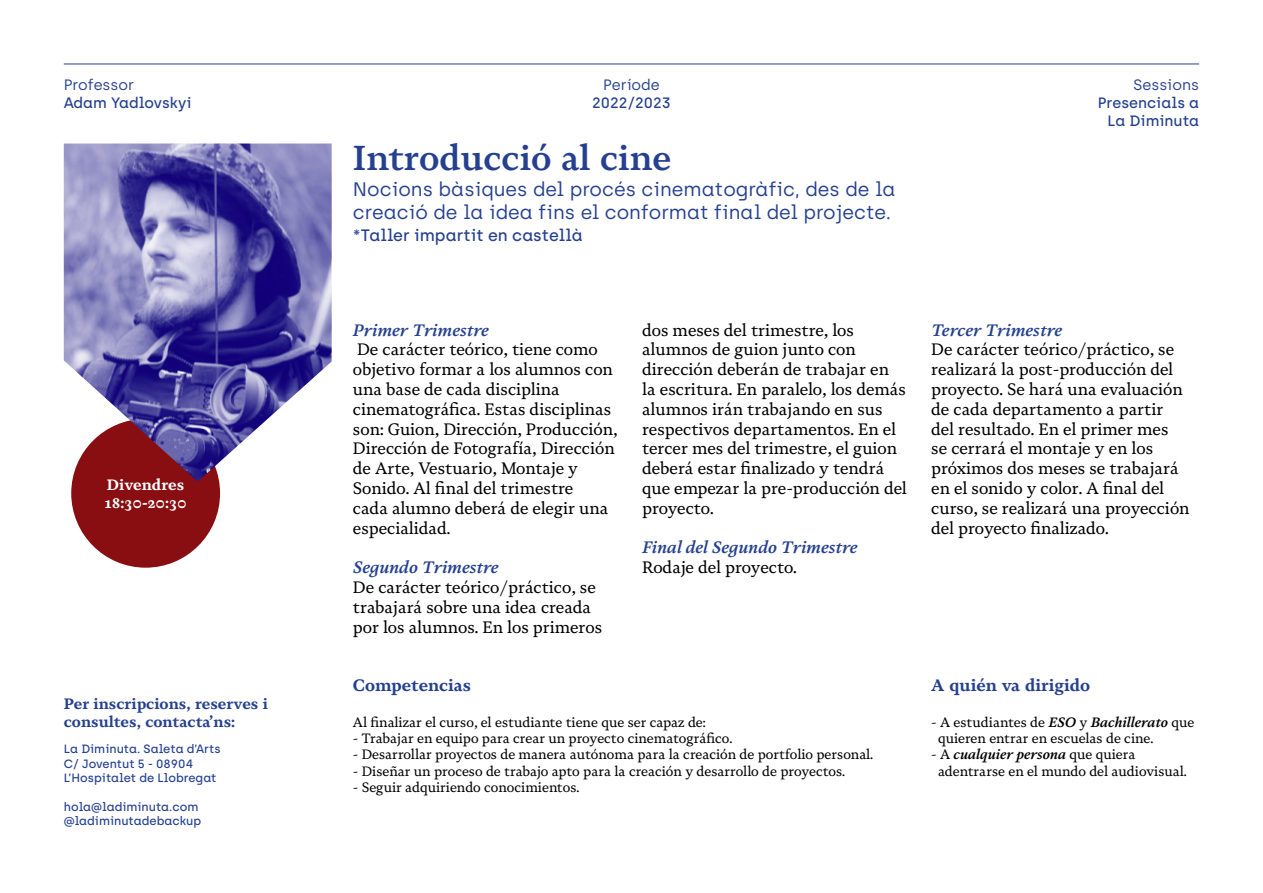
<style>
.page{position:relative;width:1263px;height:893px;background:#fff}
.page>*{position:absolute;margin:0;border:0;box-sizing:border-box;transform-origin:0 0}
.t1{font:600 34.5px "Novela";color:#25408f}
.t2{font:19.5px/22.5px "Archia";color:#25408f}
.t3{font:16.5px/19.8px "Novela";color:#000}
.t4{font:italic 600 16.5px "Novela";color:#25408f}
.t5{font:700 16.5px "Novela";color:#25408f}
.t6{font:500 16.5px "Archia";color:#25408f}
.t7{font:700 15px/18px "Novela";color:#25408f}
.t8{font:500 15px/18px "Archia";color:#25408f;text-align:right}
.t9{font:15px "Archia";color:#25408f}
.t10{font:700 15px/18px "Novela";color:#fff}
.t11{font:13.5px/16.2px "Novela";color:#000}
.t12{font:500 12px/14.4px "Archia";color:#25408f}
.s1{font-weight:600;font-style:italic}
</style>
<div class="page">
<div style="left:71px;top:419px;width:149px;height:149px;background:#890e11;border-radius:50%"></div>
<img style="left:64px;top:144px;width:268px;height:338px">
<hr style="left:64px;top:64px;width:1135px;height:1px;background:#25408f">
<p class="t9" style="left:64px;top:76px;width:72px">Professor</p>
<p class="t8" style="left:64px;top:94px;width:129px">Adam Yadlovskyi</p>
<p class="t10" style="left:105px;top:476px;width:84px">Divendres<br>18:30-20:30</p>
<p class="t7" style="left:64px;top:694px;width:206px">Per inscripcions, reserves i consultes, contacta’ns:</p>
<p class="t12" style="left:64px;top:742px;width:158px">La Diminuta. Saleta d’Arts<br>C/ Joventut 5 - 08904<br>L’Hospitalet de Llobregat</p>
<p class="t12" style="left:64px;top:799px;width:139px">hola@ladiminuta.com @ladiminutadebackup</p>
<p class="t9" style="left:603px;top:76px;width:58px">Període</p>
<p class="t8" style="left:592px;top:94px;width:80px">2022/2023</p>
<h1 class="t1" style="left:353px;top:136px;width:320px">Introducció al cine</h1>
<p class="t2" style="left:353px;top:178px;width:544px">Nocions bàsiques del procés cinematogràfic, des de la creació de la idea fins el conformat final del projecte.</p>
<p class="t6" style="left:353px;top:225px;width:231px">*Taller impartit en castellà</p>
<p class="t9" style="left:1134px;top:76px;width:67px">Sessions</p>
<p class="t8" style="left:1098px;top:94px;width:103px">Presencials a<br>La Diminuta</p>
<p class="t4" style="left:353px;top:319px;width:138px">Primer Trimestre</p>
<p class="t3" style="left:353px;top:340px;width:266px">De carácter teórico, tiene como objetivo formar a los alumnos con una base de cada disciplina cinematográfica. Estas disciplinas son: Guion, Dirección, Producción,<br>Dirección de Fotografía, Dirección de Arte, Vestuario, Montaje y<br>Sonido. Al final del trimestre<br>cada alumno deberá de elegir una especialidad.</p>
<p class="t4" style="left:353px;top:557px;width:147px">Segundo Trimestre</p>
<p class="t3" style="left:353px;top:577px;width:251px">De carácter teórico/práctico, se trabajará sobre una idea creada por los alumnos. En los primeros</p>
<p class="t3" style="left:642px;top:320px;width:266px">dos meses del trimestre, los alumnos de guion junto con dirección deberán de trabajar en<br>la escritura. En paralelo, los demás alumnos irán trabajando en sus respectivos departamentos. En el tercer mes del trimestre, el guion deberá estar finalizado y tendrá que empezar la pre-producción del proyecto.</p>
<p class="t4" style="left:642px;top:537px;width:217px">Final del Segundo Trimestre</p>
<p class="t3" style="left:642px;top:557px;width:156px">Rodaje del proyecto.</p>
<p class="t5" style="left:353px;top:675px;width:120px">Competencias</p>
<p class="t11" style="left:353px;top:714px;width:354px">Al finalizar el curso, el estudiante tiene que ser capaz de:</p>
<p class="t11" style="left:353px;top:730px;width:381px">- Trabajar en equipo para crear un proyecto cinematográfico.</p>
<p class="t11" style="left:353px;top:746px;width:522px">- Desarrollar proyectos de manera autónoma para la creación de portfolio personal.</p>
<p class="t11" style="left:353px;top:763px;width:494px">- Diseñar un proceso de trabajo apto para la creación y desarrollo de proyectos.</p>
<p class="t11" style="left:353px;top:779px;width:228px">- Seguir adquiriendo conocimientos.</p>
<p class="t4" style="left:931px;top:319px;width:132px">Tercer Trimestre</p>
<p class="t3" style="left:931px;top:340px;width:260px">De carácter teórico/práctico, se realizará la post-producción del proyecto. Se hará una evaluación de cada departamento a partir del resultado. En el primer mes<br>se cerrará el montaje y en los próximos dos meses se trabajará en el sonido y color. A final del curso, se realizará una proyección del proyecto finalizado.</p>
<p class="t5" style="left:931px;top:675px;width:160px">A quién va dirigido</p>
<p class="t11" style="left:938px;top:714px;width:258px;text-indent:-7px">- A estudiantes de <span class="s1">ESO</span> y <span class="s1">Bachillerato</span> que quieren entrar en escuelas de cine.</p>
<p class="t11" style="left:938px;top:746px;width:250px;text-indent:-7px">- A <span class="s1">cualquier persona</span> que quiera adentrarse en el mundo del audiovisual.</p>
</div>
